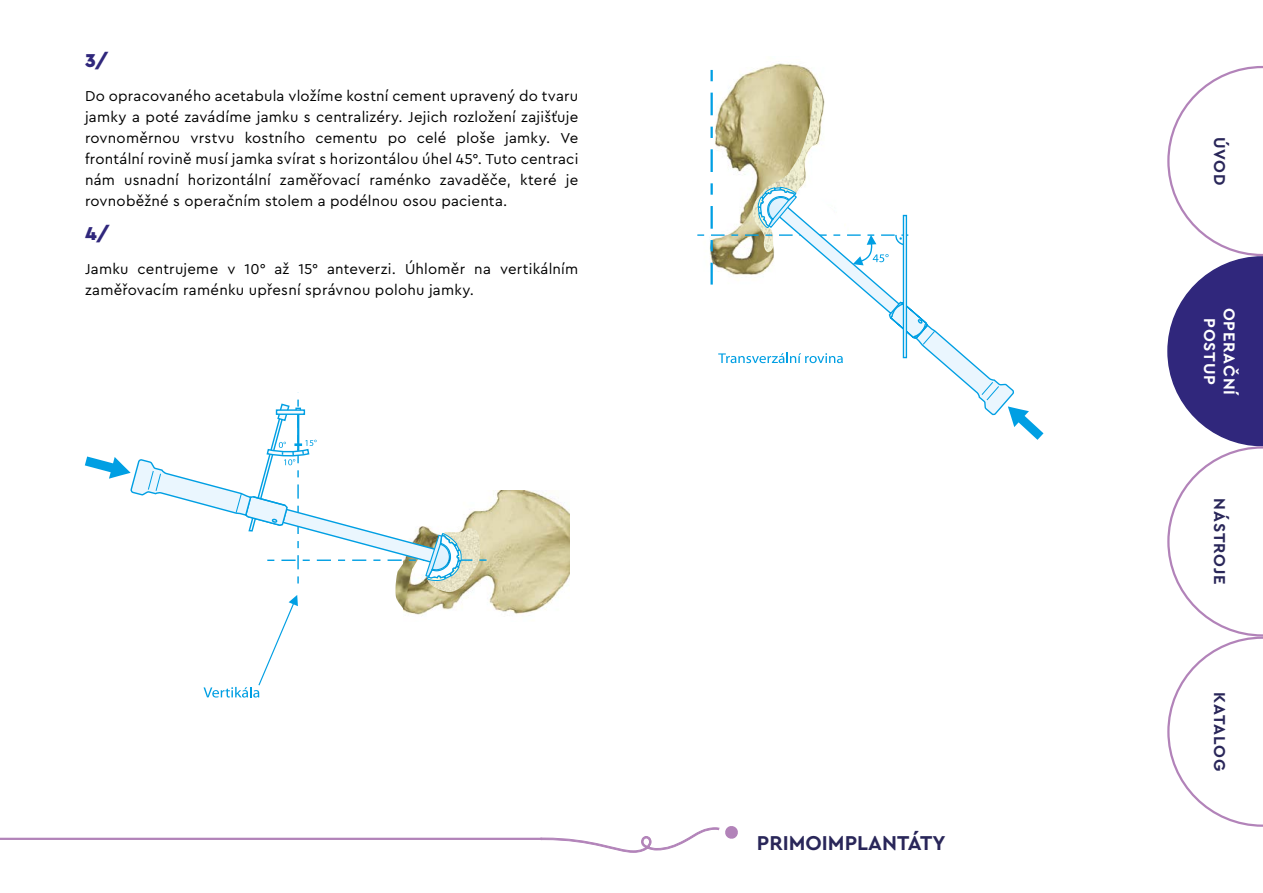
<style>
.page{position:relative;width:1263px;height:893px;background:#fff}
.page>*{position:absolute;margin:0;border:0;box-sizing:border-box;transform-origin:0 0}
.t1{font:700 21px "Cera Pro";color:#292659}
.t2{font:900 19.5px "Cera Pro";color:#30277c}
.t3{font:700 16.5px "Cera Pro";letter-spacing:.05em;color:#292659}
.t4{font:700 16.5px/19.5px "Cera Pro";letter-spacing:.05em;color:#fff;text-align:center}
.t5{font:15px/21px "Cera Pro";letter-spacing:.015em;color:#000;text-align:justify}
</style>
<div class="page">
<hr style="left:0;top:838px;width:542px;height:2px;background:#b283b9">
<svg style="left:540px;top:826px;width:198px;height:27px"></svg>
<svg style="left:1167px;top:66px;width:96px;height:761px"></svg>
<img style="left:711px;top:63px;width:99px;height:7px">
<svg style="left:697px;top:70px;width:346px;height:370px"></svg>
<img style="left:403px;top:491px;width:167px;height:124px">
<img style="left:395px;top:583px;width:27px;height:26px">
<img style="left:427px;top:583px;width:53px;height:9px">
<svg style="left:204px;top:595px;width:94px;height:102px"></svg>
<svg style="left:85px;top:392px;width:402px;height:191px"></svg>
<h2 class="t2" style="left:85px;top:48px;width:25px">3/</h2>
<p class="t5" style="left:85px;top:85px;width:495px">Do opracovaného acetabula vložíme kostní cement upravený do tvaru jamky a poté zavádíme jamku s centralizéry. Jejich rozložení zajišťuje rovnoměrnou vrstvu kostního cementu po celé ploše jamky. Ve frontální rovině musí jamka svírat s horizontálou úhel 45°. Tuto centraci nám usnadní horizontální zaměřovací raménko zavaděče, které je rovnoběžné s operačním stolem a podélnou osou pacienta.</p>
<h2 class="t2" style="left:85px;top:220px;width:26px">4/</h2>
<p class="t5" style="left:85px;top:257px;width:495px">Jamku centrujeme v 10° až 15° anteverzi. Úhloměr na vertikálním zaměřovacím raménku upřesní správnou polohu jamky.</p>
<h1 class="t1" style="left:757px;top:829px;width:190px">PRIMOIMPLANTÁTY</h1>
<p class="t3" style="left:1230px;top:137px;width:50px;rotate:90deg">ÚVOD</p>
<p class="t4" style="left:1240px;top:307px;width:90px;rotate:90deg">OPERAČNÍ<br>POSTUP</p>
<p class="t3" style="left:1230px;top:498px;width:87px;rotate:90deg">NÁSTROJE</p>
<p class="t3" style="left:1230px;top:692px;width:80px;rotate:90deg">KATALOG</p>
</div>
